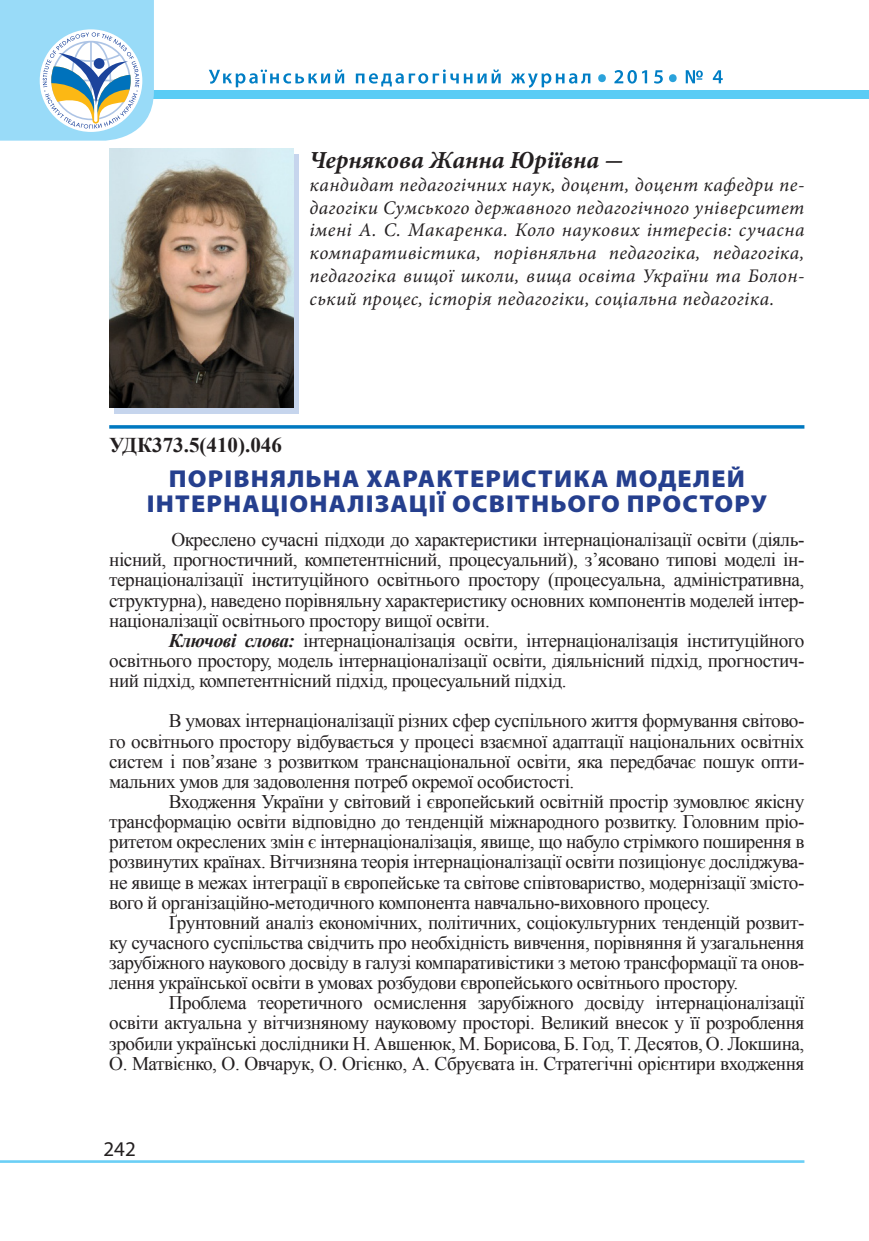
<style>
.page{position:relative;width:869px;height:1241px;background:#fff}
.page>*{position:absolute;margin:0;border:0;box-sizing:border-box;transform-origin:0 0}
.t1{font:900 24.5px/24.5px "Myriad Pro";letter-spacing:.045em;color:#253f8e;text-align:center;scale:1.05 1}
.t2{font:italic 700 24.5px "Minion Pro";color:#231f20}
.t3{font:700 21px "Times New Roman";color:#231f20}
.t4{font:21px "Myriad Pro";color:#231f20}
.Основной_текст{font:19.25px/20.1px "Times New Roman";letter-spacing:-.025em;color:#231f20;text-align:justify}
.Обычный{font:19.25px/20.1px "Times New Roman";letter-spacing:-.025em;color:#231f20;text-align:justify}
.t5{font:italic 19.25px/22.8px "Minion Pro";letter-spacing:.025em;color:#231f20;text-align:justify}
.s1{font-size:26.25px}
.s2{font-weight:700;font-style:italic}
</style>
<div class="page">
<hr style="left:0;top:1159px;width:804px;height:3px;background:#6bcff6">
<div style="left:0;top:90px;width:868px;height:8px;background:#5accf5"></div>
<svg style="left:0;top:0;width:154px;height:141px"></svg>
<svg style="left:685px;top:70px;width:37px;height:13px"></svg>
<div style="left:668px;top:74px;width:8px;height:8px;background:#2aa2db;border-radius:50%"></div>
<svg style="left:614px;top:70px;width:48px;height:14px"></svg>
<div style="left:598px;top:74px;width:7px;height:8px;background:#2aa2db;border-radius:50%"></div>
<svg style="left:209px;top:69px;width:381px;height:19px"></svg>
<svg style="left:115px;top:154px;width:184px;height:259px;background:#b6c4d8"></svg>
<img style="left:109px;top:149px;width:184px;height:258px">
<hr style="left:109px;top:425px;width:695px;height:3px;background:#0078c0">
<p class="t2" style="left:309px;top:143px;width:315px">Чернякова Жанна Юріївна <span class="s1">-</span></p>
<p class="t5" style="left:309px;top:173px;width:496px">кандидат педагогічних наук, доцент, доцент кафедри пе&shy;дагогіки Сумського державного педагогічного університет імені А. С. Макаренка. Коло наукових інтересів: сучасна компаративістика, порівняльна педагогіка, педагогіка, педагогіка вищої школи, вища освіта України та Болон&shy;ський процес, історія педагогіки, соціальна педагогіка.</p>
<p class="t3" style="left:109px;top:430px;width:174px">УДК373.5(410).046</p>
<p class="t1" style="left:147px;top:465px;width:591px">ПОРІВНЯЛЬНА ХАРАКТЕРИСТИКА МОДЕЛЕЙ<br>ІНТЕРНАЦІОНАЛІЗАЦІЇ ОСВІТНЬОГО ПРОСТОРУ</p>
<p class="Обычный" style="left:109px;top:529px;width:696px;text-indent:62px">Окреслено сучасні підходи до характеристики інтернаціоналізації освіти (діяль&shy;нісний, прогностичний, компетентнісний, процесуальний), з’ясовано типові моделі ін&shy;тернаціоналізації інституційного освітнього простору (процесуальна, адміністративна, структурна), наведено порівняльну характеристику основних компонентів моделей інтер&shy;націоналізації освітнього простору вищої освіти.</p>
<p class="Обычный" style="left:109px;top:630px;width:696px;text-indent:59px"><span class="s2">Ключові слова:</span> інтернаціоналізація освіти, інтернаціоналізація інституційного освітнього простору, модель інтернаціоналізації освіти, діяльнісний підхід, прогностич&shy;ний підхід, компетентнісний підхід, процесуальний підхід.</p>
<p class="Основной_текст" style="left:109px;top:710px;width:696px;text-indent:59px">В умовах інтернаціоналізації різних сфер суспільного життя формування світово&shy;го освітнього простору відбувається у процесі взаємної адаптації національних освітніх систем і пов’язане з розвитком транснаціональної освіти, яка передбачає пошук опти&shy;мальних умов для задоволення потреб окремої особистості.</p>
<p class="Основной_текст" style="left:109px;top:791px;width:696px;text-indent:59px">Входження України у світовий і європейський освітній простір зумовлює якісну трансформацію освіти відповідно до тенденцій міжнародного розвитку. Головним пріо&shy;ритетом окреслених змін є інтернаціоналізація, явище, що набуло стрімкого поширення в розвинутих країнах. Вітчизняна теорія інтернаціоналізації освіти позиціонує досліджува&shy;не явище в межах інтеграції в європейське та світове співтовариство, модернізації змісто&shy;вого й організаційно-методичного компонента навчально-виховного процесу.</p>
<p class="Основной_текст" style="left:109px;top:911px;width:696px;text-indent:59px">Ґрунтовний аналіз економічних, політичних, соціокультурних тенденцій розвит&shy;ку сучасного суспільства свідчить про необхідність вивчення, порівняння й узагальнення зарубіжного наукового досвіду в галузі компаративістики з метою трансформації та онов&shy;лення української освіти в умовах розбудови європейського освітнього простору.</p>
<p class="Основной_текст" style="left:109px;top:992px;width:696px;text-indent:59px">Проблема теоретичного осмислення зарубіжного досвіду інтернаціоналізації освіти актуальна у вітчизняному науковому просторі. Великий внесок у її розроблення зробили українські дослідники Н. Авшенюк, М. Борисова, Б. Год, Т. Десятов, О. Локшина, О. Матвієнко, О. Овчарук, О. Огієнко, А. Сбруєвата ін. Стратегічні орієнтири входження</p>
<p class="t4" style="left:103px;top:1135px;width:34px">242</p>
</div>
